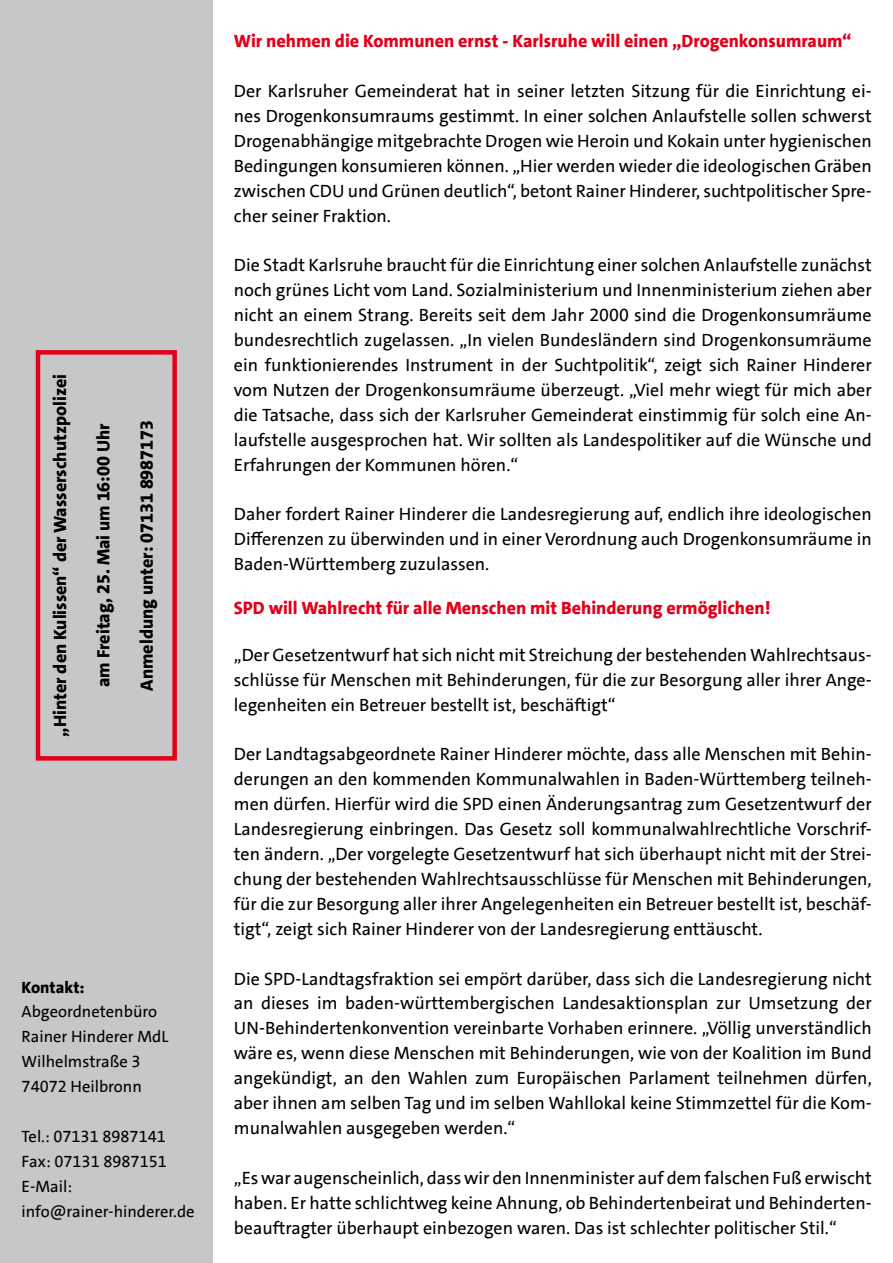
<style>
.page{position:relative;width:893px;height:1263px;background:#fff}
.page>*{position:absolute;margin:0;border:0;box-sizing:border-box;transform-origin:0 0}
.t1{font:18px/24.9px "SPD The Sans";color:#000;text-align:justify}
.t2{font:800 18px "SPD The Sans";color:#e2001a}
.t3{font:800 18px "SPD The Sans";color:#000}
.t4{font:16.5px/24.9px "SPD The Sans";color:#000}
.t5{font:800 16.5px "SPD The Sans";color:#000}
</style>
<div class="page">
<div style="left:0;top:0;width:213px;height:1263px;background:#c6c7c8"></div>
<div style="left:36px;top:350px;width:141px;height:411px;border:4px solid #e2001a"></div>
<p class="t3" style="left:49px;top:736px;width:364px;rotate:-90deg">„Hinter den Kulissen“ der Wasserschutzpolizei</p>
<p class="t3" style="left:92px;top:687px;width:265px;rotate:-90deg">am Freitag, 25. Mai um 16:00 Uhr</p>
<p class="t3" style="left:135px;top:691px;width:272px;rotate:-90deg">Anmeldung unter: 07131 8987173</p>
<p class="t5" style="left:22px;top:976px;width:65px">Kontakt:</p>
<p class="t4" style="left:22px;top:999px;width:148px">Abgeordnetenbüro<br>Rainer Hinderer MdL<br>Wilhelmstraße 3<br>74072 Heilbronn</p>
<p class="t4" style="left:22px;top:1124px;width:175px">Tel.: 07131 8987141<br>Fax: 07131 8987151<br>E-Mail: info@rainer-hinderer.de</p>
<p class="t2" style="left:234px;top:30px;width:619px">Wir nehmen die Kommunen ernst - Karlsruhe will einen „Drogenkonsumraum“</p>
<p class="t1" style="left:234px;top:79px;width:639px">Der Karlsruher Gemeinderat hat in seiner letzten Sitzung für die Einrichtung ei&shy;nes Drogenkonsumraums gestimmt. In einer solchen Anlaufstelle sollen schwerst Drogenabhängige mitgebrachte Drogen wie Heroin und Kokain unter hygienischen Bedingungen konsumieren können. „Hier werden wieder die ideologischen Gräben zwischen CDU und Grünen deutlich“, betont Rainer Hinderer, suchtpolitischer Spre&shy;cher seiner Fraktion.</p>
<p class="t1" style="left:234px;top:253px;width:639px">Die Stadt Karlsruhe braucht für die Einrichtung einer solchen Anlaufstelle zunächst noch grünes Licht vom Land. Sozialministerium und Innenministerium ziehen aber nicht an einem Strang. Bereits seit dem Jahr 2000 sind die Drogenkonsumräume bundesrechtlich zugelassen. „In vielen Bundesländern sind Drogenkonsumräume ein funktionierendes Instrument in der Suchtpolitik“, zeigt sich Rainer Hinderer vom Nutzen der Drogenkonsumräume überzeugt. „Viel mehr wiegt für mich aber die Tatsache, dass sich der Karlsruher Gemeinderat einstimmig für solch eine An&shy;laufstelle ausgesprochen hat. Wir sollten als Landespolitiker auf die Wünsche und Erfahrungen der Kommunen hören.“</p>
<p class="t1" style="left:234px;top:502px;width:639px">Daher fordert Rainer Hinderer die Landesregierung auf, endlich ihre ideologischen Differenzen zu überwinden und in einer Verordnung auch Drogenkonsumräume in Baden-Württemberg zuzulassen.</p>
<p class="t2" style="left:234px;top:597px;width:538px">SPD will Wahlrecht für alle Menschen mit Behinderung ermöglichen!</p>
<p class="t1" style="left:234px;top:642px;width:639px">„Der Gesetzentwurf hat sich nicht mit Streichung der bestehenden Wahlrechtsaus&shy;schlüsse für Menschen mit Behinderungen, für die zur Besorgung aller ihrer Ange&shy;legenheiten ein Betreuer bestellt ist, beschäftigt“</p>
<p class="t1" style="left:234px;top:742px;width:639px">Der Landtagsabgeordnete Rainer Hinderer möchte, dass alle Menschen mit Behin&shy;derungen an den kommenden Kommunalwahlen in Baden-Württemberg teilneh&shy;men dürfen. Hierfür wird die SPD einen Änderungsantrag zum Gesetzentwurf der Landesregierung einbringen. Das Gesetz soll kommunalwahlrechtliche Vorschrif&shy;ten ändern. „Der vorgelegte Gesetzentwurf hat sich überhaupt nicht mit der Strei&shy;chung der bestehenden Wahlrechtsausschlüsse für Menschen mit Behinderungen, für die zur Besorgung aller ihrer Angelegenheiten ein Betreuer bestellt ist, beschäf&shy;tigt“, zeigt sich Rainer Hinderer von der Landesregierung enttäuscht.</p>
<p class="t1" style="left:234px;top:966px;width:639px">Die SPD-Landtagsfraktion sei empört darüber, dass sich die Landesregierung nicht an dieses im baden-württembergischen Landesaktionsplan zur Umsetzung der UN-Behindertenkonvention vereinbarte Vorhaben erinnere. „Völlig unverständlich wäre es, wenn diese Menschen mit Behinderungen, wie von der Koalition im Bund angekündigt, an den Wahlen zum Europäischen Parlament teilnehmen dürfen, aber ihnen am selben Tag und im selben Wahllokal keine Stimmzettel für die Kom&shy;munalwahlen ausgegeben werden.“</p>
<p class="t1" style="left:234px;top:1165px;width:639px">„Es war augenscheinlich, dass wir den Innenminister auf dem falschen Fuß erwischt haben. Er hatte schlichtweg keine Ahnung, ob Behindertenbeirat und Behinderten&shy;beauftragter überhaupt einbezogen waren. Das ist schlechter politischer Stil.“</p>
</div>
